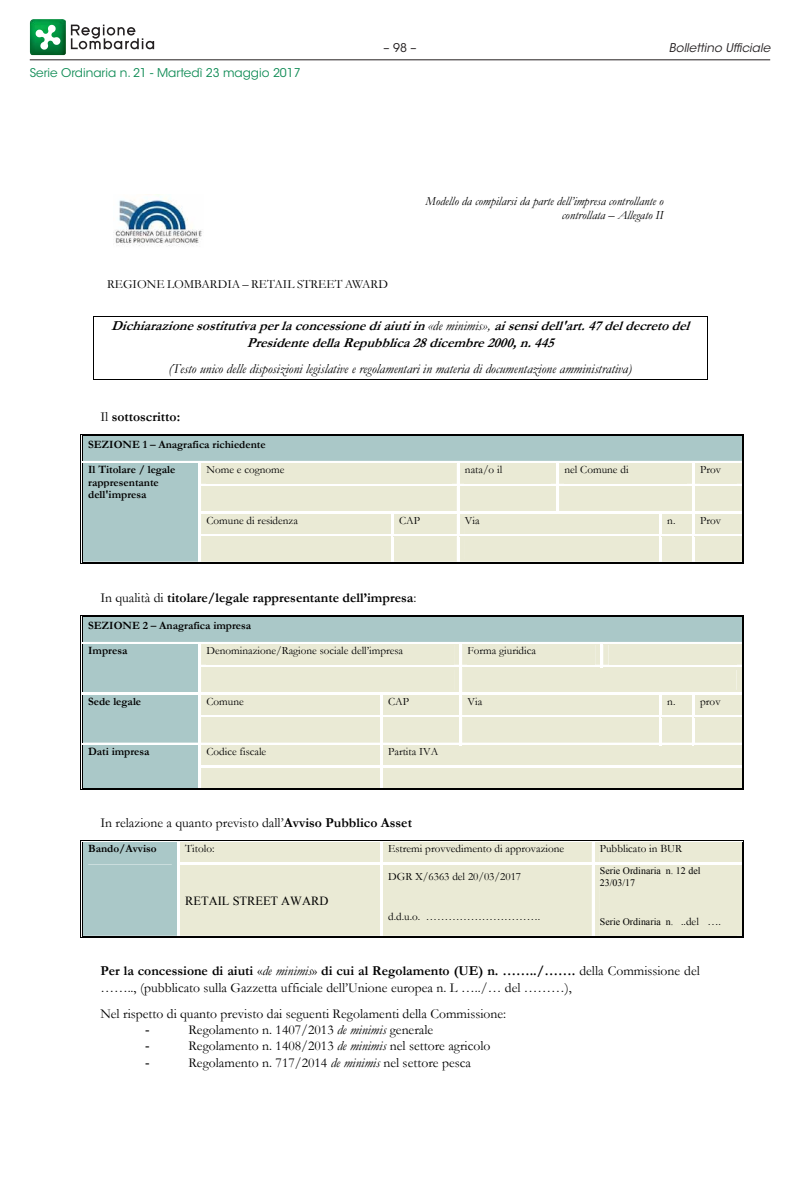
<style>
.page{position:relative;width:800px;height:1182px;background:#fff}
.page>*{position:absolute;margin:0;border:0;box-sizing:border-box;transform-origin:0 0}
.t1{font:13.65px/17.7px "Garamond";color:#000}
.t2{font:italic 700 13.65px/17.7px "Garamond";color:#000;text-align:center}
.t3{font:italic 13.65px "Garamond";color:#000}
.t4{font:700 13.65px "Garamond";color:#000}
.t5{font:13.65px "Times New Roman";color:#000}
.t6{font:italic 12.45px/14px "Garamond";color:#000;text-align:right}
.t7{font:12.45px "Garamond";color:#000}
.t8{font:12.45px "Times New Roman";color:#000}
.t9{font:12px "ITC Avant Garde Std";color:#108c56}
.t10{font:italic 12px "ITC Avant Garde Std";color:#231f20}
.t11{font:12px "ITC Avant Garde Std";color:#231f20}
.t12{font:11.25px "Garamond";color:#000}
.t13{font:700 11.25px/12.6px "Garamond";color:#000}
.t14{font:9.9px/11.6px "Times New Roman";color:#000}
.s1{font-weight:400}
.s2{font-weight:700}
.s3{font-family:"Garamond";font-size:11.25px}
.s4{font-style:italic}
.s5{font-family:"Times New Roman"}
</style>
<div class="page">
<svg style="left:71px;top:25px;width:83px;height:24px"></svg>
<img style="left:30px;top:19px;width:36px;height:36px">
<svg style="left:35px;top:24px;width:26px;height:26px"></svg>
<hr style="left:30px;top:59px;width:740px;height:1px;background:#231f20">
<hr style="left:93px;top:316px;width:614px;height:1px;background:#000">
<hr style="left:93px;top:379px;width:614px;height:1px;background:#000">
<svg style="left:93px;top:317px;width:1px;height:62px"></svg>
<svg style="left:80px;top:434px;width:664px;height:130px;background:#ced8cc"></svg>
<svg style="left:80px;top:615px;width:664px;height:175px;background:#d3dbcf"></svg>
<svg style="left:80px;top:840px;width:664px;height:97px;background:#dadece"></svg>
<img style="left:115px;top:194px;width:87px;height:52px">
<p class="t9" style="left:30px;top:65px;width:272px">Serie Ordinaria n. 21 - Martedì 23 maggio 2017</p>
<p class="t11" style="left:383px;top:40px;width:34px">– 98 –</p>
<p class="t10" style="left:668px;top:40px;width:103px">Bollettino Ufficiale</p>
<p class="t6" style="left:425px;top:193px;width:239px">Modello da compilarsi da parte dell’impresa controllante o controllata – Allegato II</p>
<p class="t7" style="left:107px;top:275px;width:282px">REGIONE LOMBARDIA – RETAIL STREET AWARD</p>
<p class="t2" style="left:111px;top:316px;width:585px">Dichiarazionesostitutivaperlaconcessionediaiutiin<span class="s1">« d e m i n i m i s » ,</span> aisensidell'art.47deldecretodel<br>PresidentedellaRepubblica28dicembre2000,n.445</p>
<p class="t3" style="left:168px;top:359px;width:465px">(Testo unico delle disposizioni legislative e regolamentari in materia di documentazione amministrativa)</p>
<p class="t4" style="left:100px;top:407px;width:81px"><span class="s1">Il</span> sottoscritto:</p>
<p class="t13" style="left:88px;top:438px;width:179px">SEZIONE 1 – Anagrafica richiedente</p>
<p class="t13" style="left:88px;top:463px;width:89px">Il Titolare / legale rappresentante dell'impresa</p>
<p class="t12" style="left:206px;top:462px;width:80px">Nome e cognome</p>
<p class="t12" style="left:465px;top:462px;width:39px">nata/o il</p>
<p class="t12" style="left:564px;top:462px;width:66px">nel Comune di</p>
<p class="t12" style="left:700px;top:462px;width:22px">Prov</p>
<p class="t12" style="left:206px;top:512px;width:93px">Comune di residenza</p>
<p class="t12" style="left:399px;top:512px;width:22px">CAP</p>
<p class="t12" style="left:465px;top:512px;width:16px">Via</p>
<p class="t12" style="left:667px;top:512px;width:55px">n. Prov</p>
<p class="t4" style="left:100px;top:588px;width:317px"><span class="s1">In qualità di</span> titolare/legale rappresentante dell’impresa<span class="s1">:</span></p>
<p class="t13" style="left:88px;top:619px;width:164px">SEZIONE 2 – Anagrafica impresa</p>
<p class="t13" style="left:88px;top:644px;width:41px">Impresa</p>
<p class="t12" style="left:206px;top:643px;width:198px">Denominazione/Ragione sociale dell’impresa</p>
<p class="t12" style="left:467px;top:643px;width:70px">Forma giuridica</p>
<p class="t13" style="left:88px;top:694px;width:54px">Sede legale</p>
<p class="t12" style="left:206px;top:693px;width:39px">Comune</p>
<p class="t12" style="left:388px;top:693px;width:22px">CAP</p>
<p class="t12" style="left:467px;top:693px;width:16px">Via</p>
<p class="t12" style="left:667px;top:693px;width:55px">n. prov</p>
<p class="t13" style="left:88px;top:745px;width:63px">Dati impresa</p>
<p class="t12" style="left:206px;top:743px;width:61px">Codice fiscale</p>
<p class="t12" style="left:388px;top:743px;width:52px">Partita IVA</p>
<p class="t1" style="left:100px;top:813px;width:313px">In relazione a quanto previsto dall’<span class="s2">Avviso Pubblico Asset</span></p>
<p class="t13" style="left:88px;top:842px;width:70px">Bando/Avviso</p>
<p class="t12" style="left:185px;top:840px;width:31px">Titolo:</p>
<p class="t12" style="left:388px;top:840px;width:177px">Estremi provvedimento di approvazione</p>
<p class="t12" style="left:599px;top:840px;width:84px">Pubblicato in BUR</p>
<p class="t14" style="left:599px;top:864px;width:102px">Serie Ordinaria n. 12 del<br>23/03/17</p>
<p class="t14" style="left:599px;top:916px;width:123px">Serie Ordinaria n. <span class="s3">..del ….</span></p>
<p class="t1" style="left:100px;top:961px;width:601px"><span class="s2">Per la concessione di aiuti</span> «<span class="s4">de minimis</span>» <span class="s2">di cui al Regolamento (UE) n. ……../…….</span> della Commissione del …….., (pubblicato sulla Gazzetta ufficiale dell’Unione europea n. L …../… del ………),</p>
<p class="t1" style="left:145px;top:1004px;width:362px;line-height:16.4px;text-indent:-45px">Nel rispetto di quanto previsto dai seguenti Regolamenti della Commissione: <span class="s5">-</span></p>
<p class="t12" style="left:388px;top:868px;width:134px">DGR X/6363 del 20/03/2017</p>
<p class="t12" style="left:388px;top:909px;width:154px">d.d.u.o. ………………………….</p>
<p class="t8" style="left:185px;top:892px;width:144px">RETAIL STREET AWARD</p>
<p class="t1" style="left:188px;top:1020px;width:246px">Regolamento n. 1407/2013 <span class="s4">de minimis</span> generale</p>
<p class="t5" style="left:145px;top:1036px;width:6px">-</p>
<p class="t1" style="left:188px;top:1036px;width:303px">Regolamento n. 1408/2013 <span class="s4">de minimis</span> nel settore agricolo</p>
<p class="t5" style="left:145px;top:1052px;width:6px">-</p>
<p class="t1" style="left:188px;top:1052px;width:284px">Regolamento n. 717/2014 <span class="s4">de minimis</span> nel settore pesca</p>
</div>
